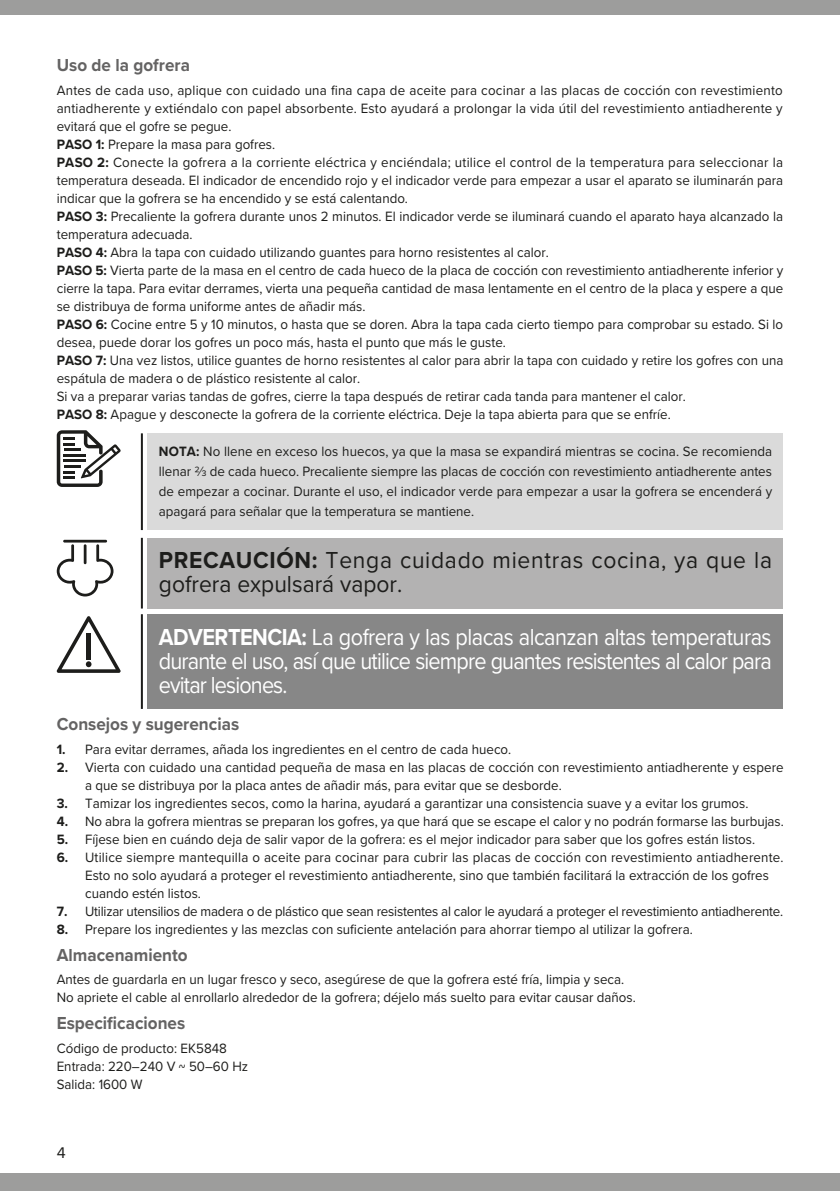
<style>
.page{position:relative;width:840px;height:1191px;background:#fff}
.page>*{position:absolute;margin:0;border:0;box-sizing:border-box;transform-origin:0 0}
.t1{font:24px/24px "Proxima Nova";letter-spacing:-.04em;color:#fff;text-align:justify;scale:.9 1}
.t2{font:24px/24px "Proxima Nova";letter-spacing:.03em;color:#1d1d1b;scale:.95 1}
.t3{font:700 18px "Proxima Nova";color:#646363;scale:.95 1}
.t4{font:16px "Proxima Nova";color:#1d1d1b}
.t5{font:14px/18px "Proxima Nova";color:#1d1d1b;scale:.95 1}
.s1{font-weight:700}
</style>
<div class="page">
<div style="left:0;top:0;width:839px;height:14px;background:#9d9d9c"></div>
<div style="left:0;top:1174px;width:839px;height:17px;background:#9d9d9c"></div>
<div style="left:147px;top:433px;width:635px;height:97px;background:#dadada"></div>
<hr style="left:141px;top:433px;width:2px;height:97px;background:#1d1d1b">
<div style="left:147px;top:538px;width:635px;height:70px;background:#b3b2b2"></div>
<hr style="left:141px;top:538px;width:2px;height:70px;background:#1d1d1b">
<div style="left:147px;top:614px;width:635px;height:95px;background:#878787"></div>
<hr style="left:141px;top:614px;width:2px;height:95px;background:#1d1d1b">
<svg style="left:57px;top:430px;width:64px;height:57px"></svg>
<hr style="left:63px;top:540px;width:44px;height:2px;background:#1d1d1b">
<svg style="left:57px;top:544px;width:56px;height:52px"></svg>
<svg style="left:57px;top:616px;width:63px;height:57px"></svg>
<div style="left:86px;top:633px;width:5px;height:27px;background:#1d1d1b"></div>
<p class="t3" style="left:57px;top:51px;width:142px">Uso de la gofrera</p>
<p class="t5" style="left:57px;top:80px;width:765px">Antes de cada uso, aplique con cuidado una fina capa de aceite para cocinar a las placas de cocción con revestimiento antiadherente y extiéndalo con papel absorbente. Esto ayudará a prolongar la vida útil del revestimiento antiadherente y evitará que el gofre se pegue.<br><span class="s1">PASO 1:</span> Prepare la masa para gofres.<br><span class="s1">PASO 2:</span> Conecte la gofrera a la corriente eléctrica y enciéndala; utilice el control de la temperatura para seleccionar la temperatura deseada. El indicador de encendido rojo y el indicador verde para empezar a usar el aparato se iluminarán para indicar que la gofrera se ha encendido y se está calentando.<br><span class="s1">PASO 3:</span> Precaliente la gofrera durante unos 2 minutos. El indicador verde se iluminará cuando el aparato haya alcanzado la temperatura adecuada.<br><span class="s1">PASO 4:</span> Abra la tapa con cuidado utilizando guantes para horno resistentes al calor.<br><span class="s1">PASO 5:</span> Vierta parte de la masa en el centro de cada hueco de la placa de cocción con revestimiento antiadherente inferior y cierre la tapa. Para evitar derrames, vierta una pequeña cantidad de masa lentamente en el centro de la placa y espere a que se distribuya de forma uniforme antes de añadir más.<br><span class="s1">PASO 6:</span> Cocine entre 5 y 10 minutos, o hasta que se doren. Abra la tapa cada cierto tiempo para comprobar su estado. Si lo desea, puede dorar los gofres un poco más, hasta el punto que más le guste.<br><span class="s1">PASO 7:</span> Una vez listos, utilice guantes de horno resistentes al calor para abrir la tapa con cuidado y retire los gofres con una espátula de madera o de plástico resistente al calor.<br>Si va a preparar varias tandas de gofres, cierre la tapa después de retirar cada tanda para mantener el calor.<br><span class="s1">PASO 8:</span> Apague y desconecte la gofrera de la corriente eléctrica. Deje la tapa abierta para que se enfríe.</p>
<p class="t5" style="left:159px;top:440px;width:646px;line-height:20px;text-align:justify"><span class="s1">NOTA:</span> No llene en exceso los huecos, ya que la masa se expandirá mientras se cocina. Se recomienda llenar ⅔ de cada hueco. Precaliente siempre las placas de cocción con revestimiento antiadherente antes de empezar a cocinar. Durante el uso, el indicador verde para empezar a usar la gofrera se encenderá y apagará para señalar que la temperatura se mantiene.</p>
<h1 class="t2" style="left:159px;top:547px;width:646px"><span class="s1">PRECAUCIÓN:</span> Tenga cuidado mientras cocina, ya que la gofrera expulsará vapor.</h1>
<h1 class="t1" style="left:159px;top:623px;width:682px"><span class="s1">ADVERTENCIA:</span> La gofrera y las placas alcanzan altas temperaturas durante el uso, así que utilice siempre guantes resistentes al calor para evitar lesiones.</h1>
<p class="t3" style="left:57px;top:711px;width:193px">Consejos y sugerencias</p>
<p class="t5" style="left:57px;top:740px;width:479px"><span class="s1">1.</span> Para evitar derrames, añada los ingredientes en el centro de cada hueco.</p>
<p class="t5" style="left:85px;top:758px;width:736px;text-indent:-28px"><span class="s1">2.</span> Vierta con cuidado una cantidad pequeña de masa en las placas de cocción con revestimiento antiadherente y espere a que se distribuya por la placa antes de añadir más, para evitar que se desborde.</p>
<p class="t5" style="left:57px;top:794px;width:729px"><span class="s1">3.</span> Tamizar los ingredientes secos, como la harina, ayudará a garantizar una consistencia suave y a evitar los grumos.</p>
<p class="t5" style="left:57px;top:812px;width:766px"><span class="s1">4.</span> No abra la gofrera mientras se preparan los gofres, ya que hará que se escape el calor y no podrán formarse las burbujas.</p>
<p class="t5" style="left:57px;top:830px;width:736px"><span class="s1">5.</span> Fíjese bien en cuándo deja de salir vapor de la gofrera: es el mejor indicador para saber que los gofres están listos.</p>
<p class="t5" style="left:85px;top:848px;width:736px;text-indent:-28px"><span class="s1">6.</span> Utilice siempre mantequilla o aceite para cocinar para cubrir las placas de cocción con revestimiento antiadherente.<br>Esto no solo ayudará a proteger el revestimiento antiadherente, sino que también facilitará la extracción de los gofres cuando estén listos.</p>
<p class="t5" style="left:57px;top:902px;width:765px"><span class="s1">7.</span> Utilizar utensilios de madera o de plástico que sean resistentes al calor le ayudará a proteger el revestimiento antiadherente.</p>
<p class="t5" style="left:57px;top:920px;width:670px"><span class="s1">8.</span> Prepare los ingredientes y las mezclas con suficiente antelación para ahorrar tiempo al utilizar la gofrera.</p>
<p class="t3" style="left:57px;top:941px;width:139px">Almacenamiento</p>
<p class="t5" style="left:57px;top:970px;width:610px">Antes de guardarla en un lugar fresco y seco, asegúrese de que la gofrera esté fría, limpia y seca.<br>No apriete el cable al enrollarlo alrededor de la gofrera; déjelo más suelto para evitar causar daños.</p>
<p class="t3" style="left:57px;top:1009px;width:137px">Especificaciones</p>
<p class="t5" style="left:57px;top:1038px;width:203px">Código de producto: EK5848<br>Entrada: 220–240 V ~ 50–60 Hz<br>Salida: 1600 W</p>
<p class="t4" style="left:57px;top:1141px;width:10px">4</p>
</div>
